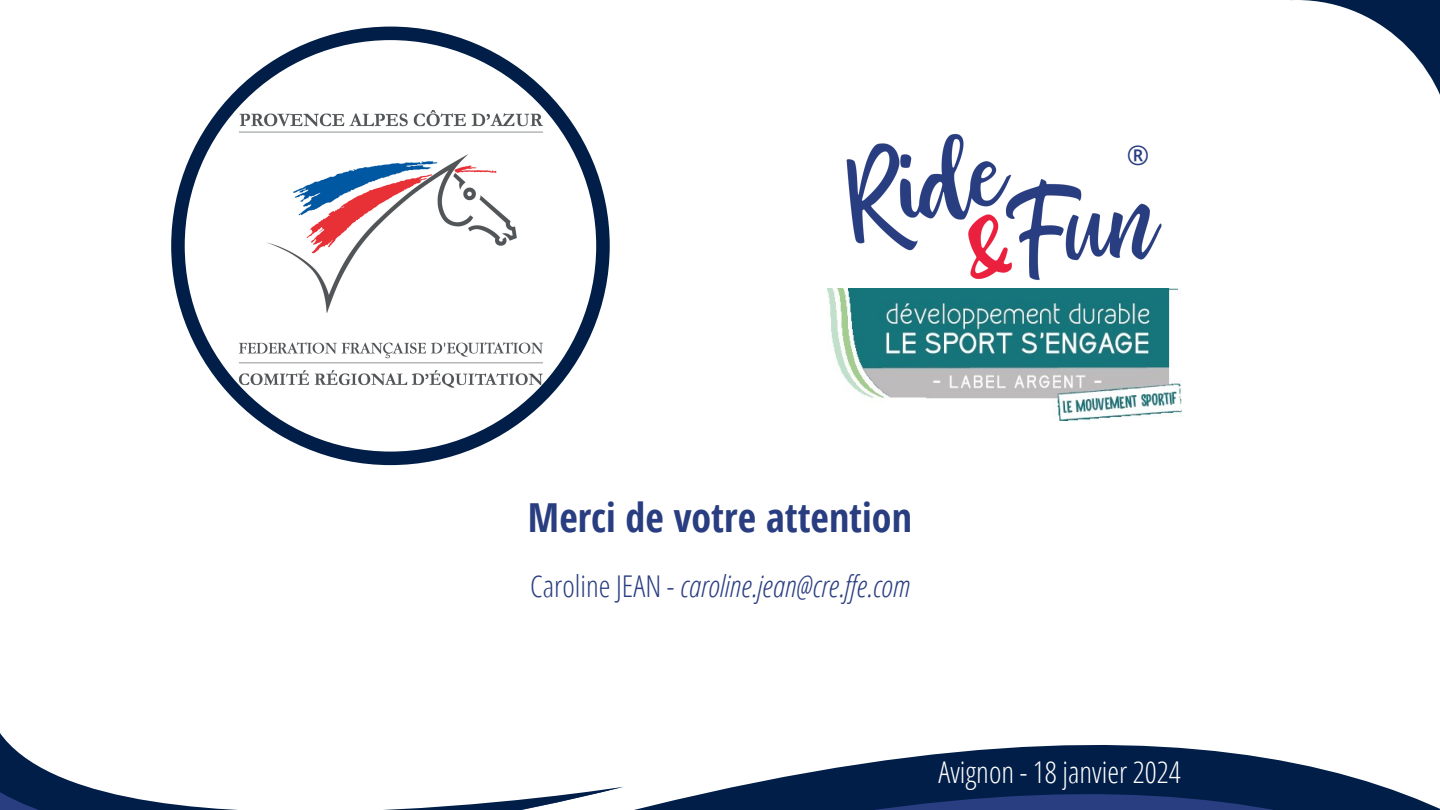
<style>
.page{position:relative;width:1440px;height:810px;background:#fff}
.page>*{position:absolute;margin:0;border:0;box-sizing:border-box;transform-origin:0 0}
.t1{font:700 40px "Open Sans Condensed";color:#293d81}
.t2{font:italic 300 30px "Open Sans Condensed";color:#293d81}
.t3{font:300 30px "Open Sans Condensed";color:#fff}
.t4{font:27px "Noto Sans";color:#293d81}
.s1{font-style:normal}
</style>
<div class="page">
<svg style="left:634px;top:745px;width:806px;height:65px;fill:#001e47"></svg>
<svg style="left:0;top:733px;width:624px;height:77px"></svg>
<svg style="left:1168px;top:0;width:272px;height:289px"></svg>
<svg style="left:171px;top:27px;width:439px;height:438px"></svg>
<img style="left:842px;top:133px;width:326px;height:156px">
<img style="left:828px;top:289px;width:353px;height:132px">
<p class="t4" style="left:1127px;top:137px;width:24px">®</p>
<p class="t1" style="left:528px;top:489px;width:386px">Merci de votre attention</p>
<p class="t2" style="left:530px;top:565px;width:381px"><span class="s1">Caroline JEAN -</span> caroline.jean@cre.ffe.com</p>
<p class="t3" style="left:938px;top:751px;width:244px">Avignon - 18 janvier 2024</p>
</div>
